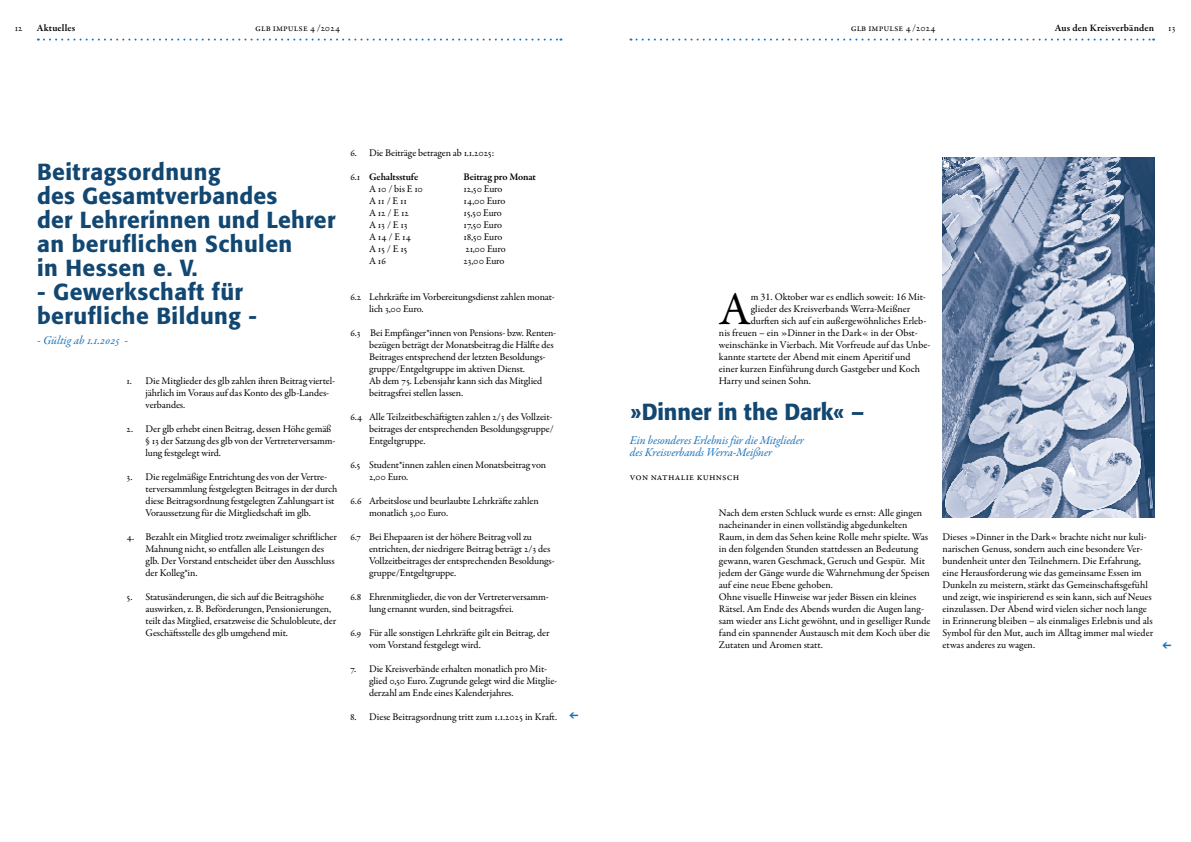
<style>
.page{position:relative;width:1191px;height:842px;background:#fff}
.page>*{position:absolute;margin:0;border:0;box-sizing:border-box;transform-origin:0 0}
.t1{font:47.3px "Garamond Premr Pro";color:#000}
.t2{font:500 23px/24px "Tn T Form BSK";letter-spacing:.02em;color:#124772}
.t3{font:500 23px "Tn T Form BSK";letter-spacing:-.01em;color:#124772}
.t4{font:italic 12px/12px "Garamond Premr Pro";letter-spacing:-.01em;color:#1a72b9}
.t5{font:10.2px/12px "Garamond Premr Pro";letter-spacing:-.005em;color:#000}
.t6{font:600 10.2px "Garamond Premr Pro";letter-spacing:-.02em;color:#000}
.t7{font:10.2px "Garamond Premr Pro";letter-spacing:.02em;color:#000}
.t8{font:10px "Garamond Premr Pro";color:#000}
.t9{font:600 10px "Garamond Premr Pro";letter-spacing:.015em;color:#000}
.s1{font-weight:400}
</style>
<div class="page">
<svg style="left:630px;top:39px;width:524px;height:2px"></svg>
<svg style="left:38px;top:39px;width:523px;height:2px"></svg>
<img style="left:942px;top:158px;width:212px;height:360px">
<p class="t8" style="left:15px;top:22px;width:9px">12</p>
<p class="t9" style="left:37px;top:22px;width:40px">Aktuelles</p>
<p class="t8" style="left:255px;top:22px;width:86px">GLB IMPULSE 4/2024</p>
<p class="t8" style="left:850px;top:22px;width:86px">GLB IMPULSE 4/2024</p>
<p class="t9" style="left:1054px;top:22px;width:101px">Aus den Kreisverbänden</p>
<p class="t8" style="left:1168px;top:22px;width:9px">13</p>
<h2 class="t2" style="left:37px;top:160px;width:300px">Beitragsordnung<br>des Gesamtverbandes<br>der Lehrerinnen und Lehrer an beruflichen Schulen<br>in Hessen e. V.</h2>
<h2 class="t2" style="left:37px;top:280px;width:221px">- Gewerkschaft für berufliche Bildung -</h2>
<p class="t4" style="left:37px;top:335px;width:93px">- Gültig ab 1.1.2025 -</p>
<p class="t5" style="left:146px;top:375px;width:191px;text-indent:-19px">1. Die Mitglieder des glb zahlen ihren Beitrag viertel&shy;jährlich im Voraus auf das Konto des glb-Landes&shy;verbandes.</p>
<p class="t5" style="left:146px;top:423px;width:191px;text-indent:-19px">2. Der glb erhebt einen Beitrag, dessen Höhe gemäß § 13 der Satzung des glb von der Vertreterversamm&shy;lung festgelegt wird.</p>
<p class="t5" style="left:146px;top:471px;width:193px;text-indent:-19px">3. Die regelmäßige Entrichtung des von der Vertre&shy;terversammlung festgelegten Beitrages in der durch diese Beitragsordnung festgelegten Zahlungsart ist Voraussetzung für die Mitgliedschaft im glb.</p>
<p class="t5" style="left:146px;top:531px;width:193px;text-indent:-19px">4. Bezahlt ein Mitglied trotz zweimaliger schriftlicher Mahnung nicht, so entfallen alle Leistungen des glb. Der Vorstand entscheidet über den Ausschluss der Kolleg*in.</p>
<p class="t5" style="left:146px;top:591px;width:192px;text-indent:-19px">5. Statusänderungen, die sich auf die Beitragshöhe auswirken, z. B. Beförderungen, Pensionierungen, teilt das Mitglied, ersatzweise die Schulobleute, der Geschäftsstelle des glb umgehend mit.</p>
<p class="t5" style="left:350px;top:147px;width:146px">6. Die Beiträge betragen ab 1.1.2025:</p>
<p class="t6" style="left:350px;top:171px;width:70px"><span class="s1">6.1</span> Gehaltsstufe</p>
<p class="t6" style="left:463px;top:171px;width:74px">Beitrag pro Monat</p>
<p class="t5" style="left:369px;top:183px;width:55px">A 10 / bis E 10</p>
<p class="t5" style="left:463px;top:183px;width:40px">12,50 Euro</p>
<p class="t5" style="left:369px;top:195px;width:40px">A 11 / E 11</p>
<p class="t5" style="left:463px;top:195px;width:43px">14,00 Euro</p>
<p class="t5" style="left:369px;top:207px;width:41px">A 12 / E 12</p>
<p class="t5" style="left:463px;top:207px;width:40px">15,50 Euro</p>
<p class="t5" style="left:369px;top:219px;width:40px">A 13 / E 13</p>
<p class="t5" style="left:463px;top:219px;width:40px">17,50 Euro</p>
<p class="t5" style="left:369px;top:231px;width:43px">A 14 / E 14</p>
<p class="t5" style="left:463px;top:231px;width:40px">18,50 Euro</p>
<p class="t5" style="left:369px;top:243px;width:40px">A 15 / E 15</p>
<p class="t5" style="left:465px;top:243px;width:42px">21,00 Euro</p>
<p class="t5" style="left:369px;top:255px;width:19px">A 16</p>
<p class="t5" style="left:463px;top:255px;width:42px">23,00 Euro</p>
<p class="t5" style="left:369px;top:291px;width:187px;text-indent:-19px">6.2 Lehrkräfte im Vorbereitungsdienst zahlen monat&shy;lich 3,00 Euro.</p>
<p class="t5" style="left:369px;top:327px;width:189px;text-indent:-19px">6.3 Bei Empfänger*innen von Pensions- bzw. Renten&shy;bezügen beträgt der Monatsbeitrag die Hälfte des Beitrages entsprechend der letzten Besoldungs&shy;gruppe/Entgeltgruppe im aktiven Dienst.<br>Ab dem 75. Lebensjahr kann sich das Mitglied beitragsfrei stellen lassen.</p>
<p class="t5" style="left:369px;top:411px;width:186px;text-indent:-19px">6.4 Alle Teilzeitbeschäftigten zahlen 2/3 des Vollzeit&shy;beitrages der entsprechenden Besoldungsgruppe/<br>Entgeltgruppe.</p>
<p class="t5" style="left:369px;top:459px;width:179px;text-indent:-19px">6.5 Student*innen zahlen einen Monatsbeitrag von<br>2,00 Euro.</p>
<p class="t5" style="left:369px;top:495px;width:171px;text-indent:-19px">6.6 Arbeitslose und beurlaubte Lehrkräfte zahlen monatlich 3,00 Euro.</p>
<p class="t5" style="left:369px;top:531px;width:187px;text-indent:-19px">6.7 Bei Ehepaaren ist der höhere Beitrag voll zu entrichten, der niedrigere Beitrag beträgt 2/3 des Vollzeitbeitrages der entsprechenden Besoldungs&shy;gruppe/Entgeltgruppe.</p>
<p class="t5" style="left:369px;top:591px;width:181px;text-indent:-19px">6.8 Ehrenmitglieder, die von der Vertreterversamm&shy;lung ernannt wurden, sind beitragsfrei.</p>
<p class="t5" style="left:369px;top:627px;width:182px;text-indent:-19px">6.9 Für alle sonstigen Lehrkräfte gilt ein Beitrag, der vom Vorstand festgelegt wird.</p>
<p class="t5" style="left:369px;top:663px;width:190px;text-indent:-19px">7. Die Kreisverbände erhalten monatlich pro Mit&shy;glied 0,50 Euro. Zugrunde gelegt wird die Mitglie&shy;derzahl am Ende eines Kalenderjahres.</p>
<p class="t5" style="left:350px;top:711px;width:208px">8. Diese Beitragsordnung tritt zum 1.1.2025 in Kraft.</p>
<h1 class="t1" style="left:719px;top:281px;width:33px">A</h1>
<p class="t5" style="left:750px;top:291px;width:177px">m 31. Oktober war es endlich soweit: 16 Mit-</p>
<p class="t5" style="left:750px;top:303px;width:161px">glieder des Kreisverbands Werra-Meißner</p>
<p class="t5" style="left:750px;top:315px;width:177px">durften sich auf ein außergewöhnliches Erleb-</p>
<p class="t5" style="left:719px;top:327px;width:200px">nis freuen – ein »Dinner in the Dark« in der Obst-</p>
<p class="t5" style="left:719px;top:339px;width:213px">weinschänke in Vierbach. Mit Vorfreude auf das Unbe-</p>
<p class="t5" style="left:719px;top:351px;width:193px">kannte startete der Abend mit einem Aperitif und</p>
<p class="t5" style="left:719px;top:363px;width:203px">einer kurzen Einführung durch Gastgeber und Koch</p>
<p class="t5" style="left:719px;top:375px;width:94px">Harry und seinen Sohn.</p>
<h2 class="t3" style="left:630px;top:398px;width:236px">»Dinner in the Dark« –</h2>
<p class="t4" style="left:630px;top:435px;width:176px">Ein besonderes Erlebnis für die Mitglieder des Kreisverbands Werra-Meißner</p>
<p class="t7" style="left:630px;top:471px;width:111px">Von Nathalie Kuhnsch</p>
<p class="t5" style="left:719px;top:507px;width:213px">Nach dem ersten Schluck wurde es ernst: Alle gingen nacheinander in einen vollständig abgedunkelten Raum, in dem das Sehen keine Rolle mehr spielte. Was in den folgenden Stunden stattdessen an Bedeutung gewann, waren Geschmack, Geruch und Gespür. Mit jedem der Gänge wurde die Wahrnehmung der Speisen auf eine neue Ebene gehoben.<br>Ohne visuelle Hinweise war jeder Bissen ein kleines Rätsel. Am Ende des Abends wurden die Augen lang&shy;sam wieder ans Licht gewöhnt, und in geselliger Runde fand ein spannender Austausch mit dem Koch über die Zutaten und Aromen statt.</p>
<p class="t5" style="left:942px;top:531px;width:212px">Dieses »Dinner in the Dark« brachte nicht nur kuli&shy;narischen Genuss, sondern auch eine besondere Ver&shy;bundenheit unter den Teilnehmern. Die Erfahrung, eine Herausforderung wie das gemeinsame Essen im Dunkeln zu meistern, stärkt das Gemeinschaftsgefühl und zeigt, wie inspirierend es sein kann, sich auf Neues einzulassen. Der Abend wird vielen sicher noch lange in Erinnerung bleiben – als einmaliges Erlebnis und als Symbol für den Mut, auch im Alltag immer mal wieder etwas anderes zu wagen.</p>
</div>
